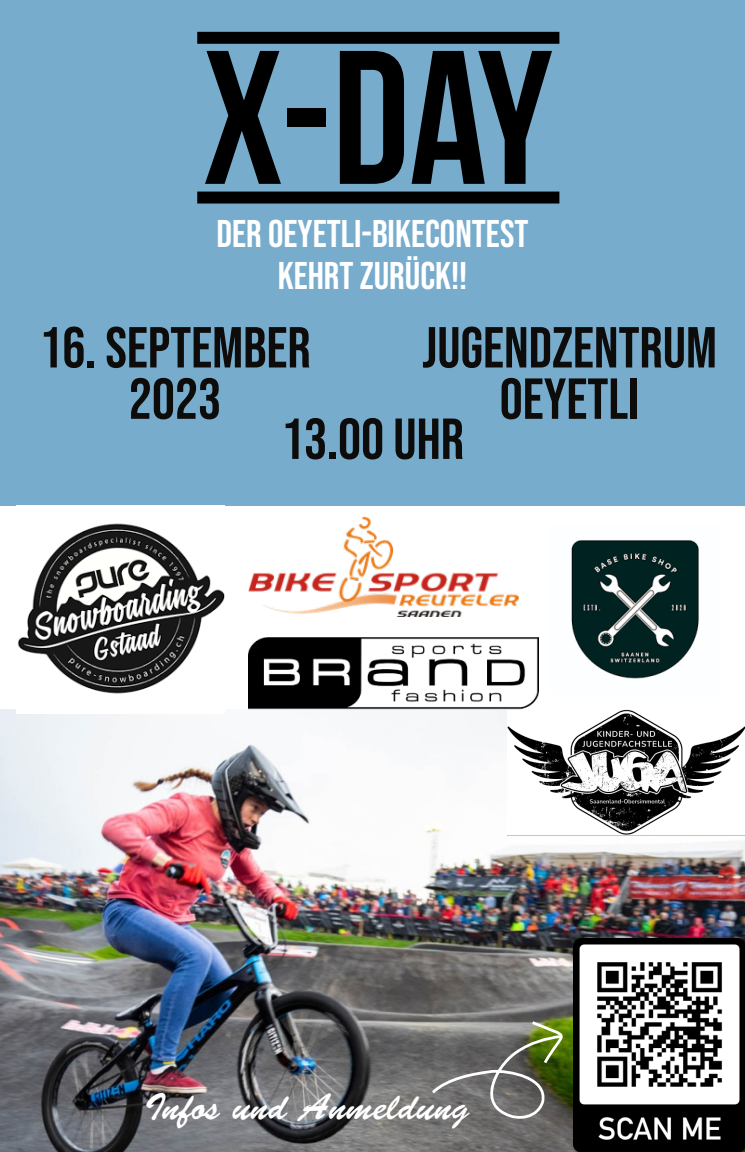
<style>
.page{position:relative;width:745px;height:1152px;background:#fff}
.page>*{position:absolute;margin:0;border:0;box-sizing:border-box;transform-origin:0 0}
.t1{font:190px "Bebas Neue";color:#000}
.t2{font:57.6px/51.2px "Bebas Neue";color:#0d0c0a;text-align:center}
.t3{font:38.8px/42.4px "Bebas Neue";color:#fff;text-align:center}
.t4{font:37.6px "Brush Script Std";color:#fff}
</style>
<div class="page">
<div style="left:0;top:0;width:745px;height:506px;background:#77accc"></div>
<div style="left:197px;top:32px;width:362px;height:12px;background:#000"></div>
<div style="left:197px;top:192px;width:362px;height:12px;background:#000"></div>
<img style="left:571px;top:540px;width:128px;height:139px">
<img style="left:0;top:709px;width:745px;height:443px">
<img style="left:573px;top:938px;width:172px;height:214px">
<img style="left:507px;top:709px;width:238px;height:127px">
<img style="left:249px;top:517px;width:269px;height:100px">
<svg style="left:429px;top:1019px;width:144px;height:102px;background:#6f7462"></svg>
<img style="left:249px;top:638px;width:290px;height:71px">
<img style="left:17px;top:523px;width:207px;height:190px">
<h1 class="t1" style="left:202px;top:14px;width:352px">X-Day</h1>
<p class="t3" style="left:217px;top:212px;width:313px">DER OEYETLI-BIKECONTEST<br>KEHRT ZURÜCK!!</p>
<p class="t2" style="left:39px;top:321px;width:273px">16. SEPTEMBER<br>2023</p>
<p class="t2" style="left:281px;top:413px;width:185px">13.00 UHR</p>
<p class="t2" style="left:422px;top:321px;width:296px">JUGENDZENTRUM<br>OEYETLI</p>
<p class="t4" style="left:144px;top:1086px;width:326px">Infos und Anmeldung</p>
</div>
